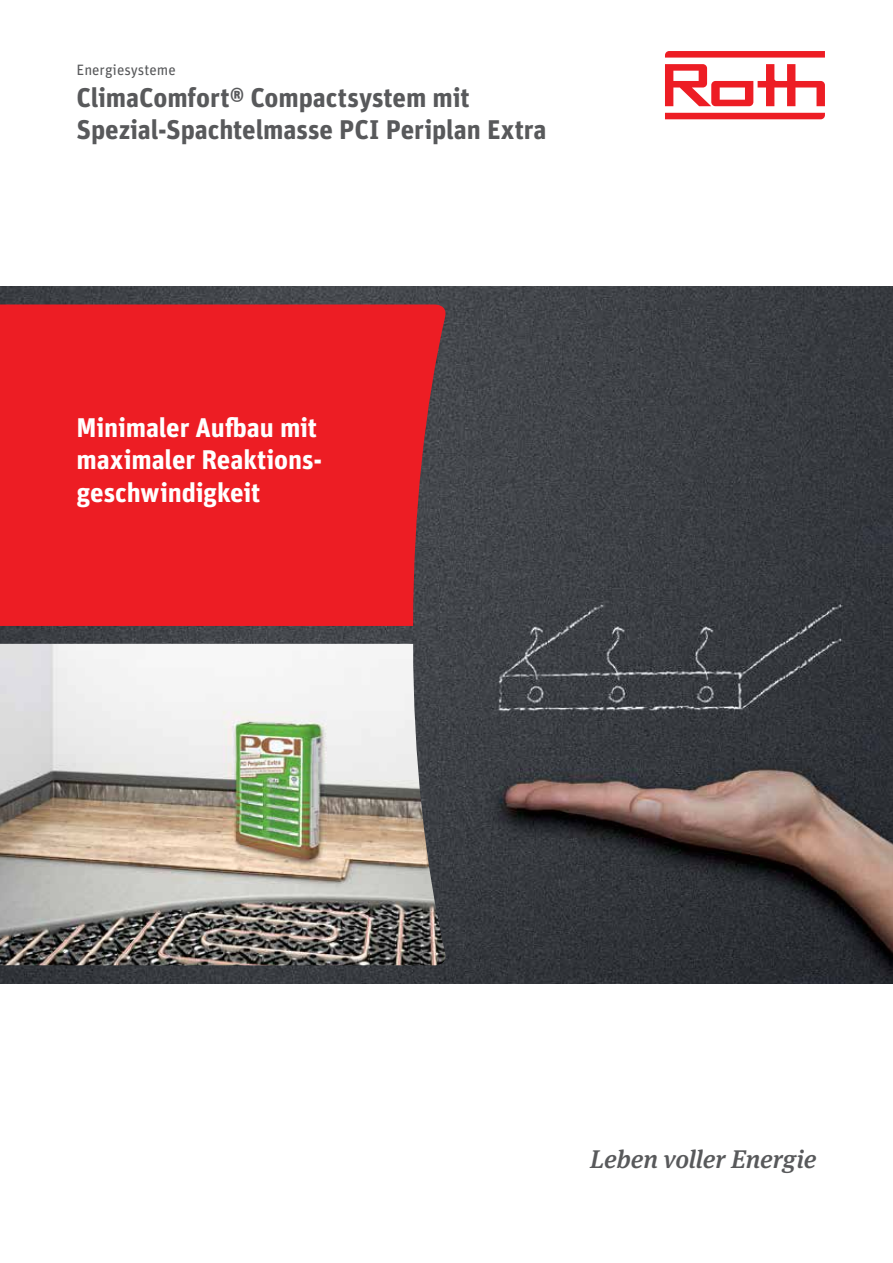
<style>
.page{position:relative;width:893px;height:1263px;background:#fff}
.page>*{position:absolute;margin:0;border:0;box-sizing:border-box;transform-origin:0 0}
.t1{font:700 27px/32.4px "Unit OT";letter-spacing:-.005em;color:#58595b}
.t2{font:700 27px/32.4px "Unit OT";letter-spacing:-.005em;color:#fff}
.t3{font:italic 500 25.5px "Meta Serif OT";letter-spacing:-.005em;color:#58595b}
.t4{font:15px "Unit OT";color:#58595b}
</style>
<div class="page">
<svg style="left:665px;top:113px;width:160px;height:6px"></svg>
<svg style="left:665px;top:51px;width:160px;height:7px"></svg>
<svg style="left:665px;top:64px;width:160px;height:42px"></svg>
<img style="left:0;top:287px;width:893px;height:696px">
<img style="left:0;top:644px;width:447px;height:321px">
<div style="left:0;top:304px;width:448px;height:322px;background:#ed1d24"></div>
<p class="t4" style="left:77px;top:60px;width:101px">Energiesysteme</p>
<p class="t1" style="left:77px;top:81px;width:472px">ClimaComfort® Compactsystem mit<br>Spezial-Spachtelmasse PCI Periplan Extra</p>
<p class="t2" style="left:77px;top:411px;width:247px">Minimaler Aufbau mit maximaler Reaktions&shy;geschwindigkeit</p>
<p class="t3" style="left:590px;top:1143px;width:228px">Leben voller Energie</p>
</div>
